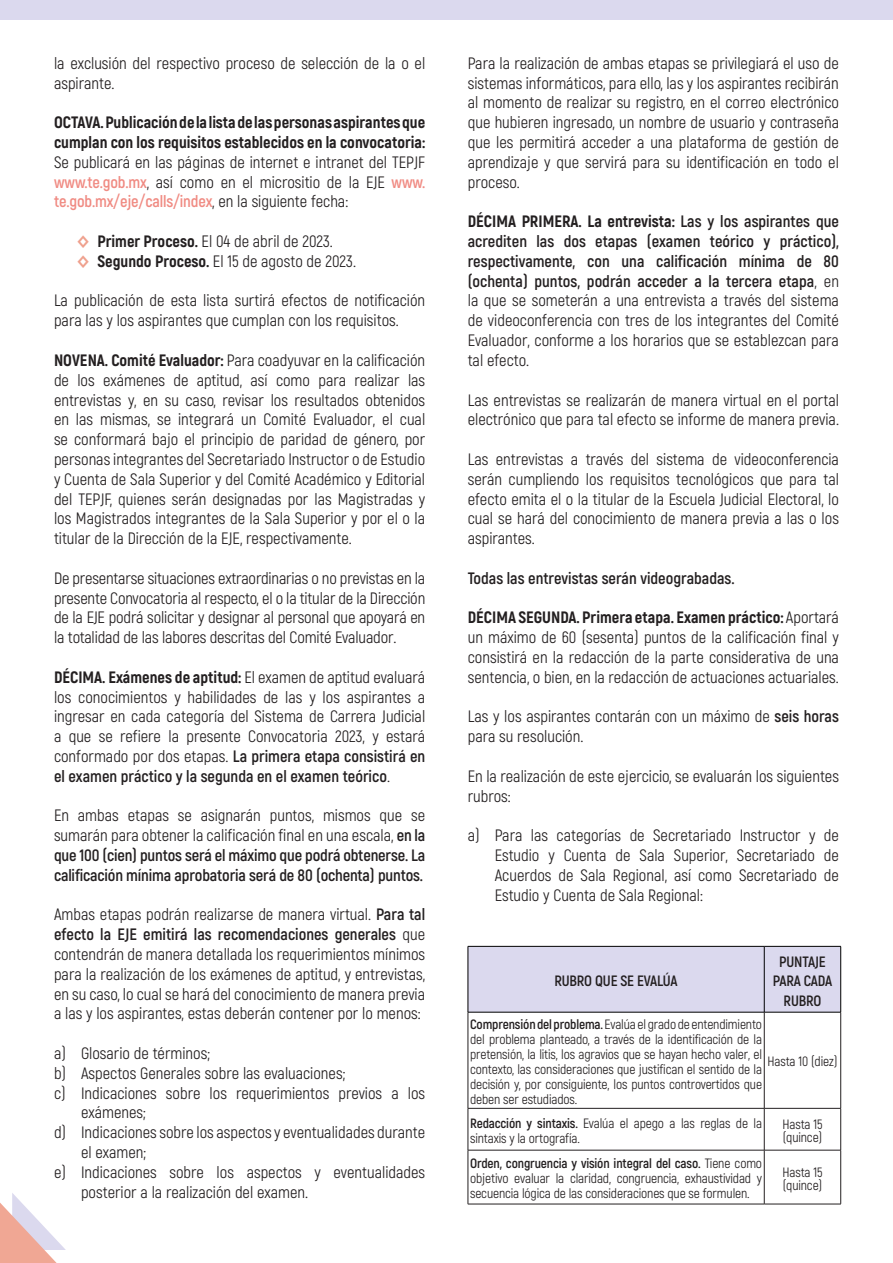
<style>
.page{position:relative;width:893px;height:1263px;background:#fff}
.page>*{position:absolute;margin:0;border:0;box-sizing:border-box;transform-origin:0 0}
.Estilo_de_párrafo_2{font:16.5px/19.8px "Akrobat";color:#231f20;text-align:justify}
.Estilo_de_párrafo_2-2{font:800 16.5px/19.8px "Akrobat";color:#231f20;text-align:justify}
.Estilo_de_párrafo_2-3{font:700 16.5px/19.8px "Akrobat";letter-spacing:-.01em;color:#231f20;text-align:justify}
.Body_Text{font:700 15px/19.5px "Akrobat";letter-spacing:-.01em;color:#231f20;text-align:center}
.Texto_normal{font:13.5px/15px "Akrobat";letter-spacing:-.01em;color:#231f20}
.s1{font-weight:400}
.s2{font-weight:700;color:#f08b83}
.s3{font-family:"Tahoma";font-weight:700;color:#efa18e}
.s4{font-weight:800}
.s5{font-weight:700}
</style>
<div class="page">
<div style="left:469px;top:947px;width:371px;height:65px;background:#dbd9ee"></div>
<hr style="left:468px;top:1012px;width:1px;height:96px;background:#231f20">
<hr style="left:764px;top:1012px;width:1px;height:96px;background:#231f20">
<hr style="left:840px;top:1012px;width:1px;height:96px;background:#231f20">
<hr style="left:468px;top:1108px;width:296px;height:1px;background:#231f20">
<hr style="left:468px;top:1108px;width:1px;height:42px;background:#231f20">
<hr style="left:764px;top:1108px;width:77px;height:1px;background:#231f20">
<hr style="left:764px;top:1108px;width:1px;height:42px;background:#231f20">
<hr style="left:840px;top:1108px;width:1px;height:42px;background:#231f20">
<hr style="left:468px;top:1150px;width:296px;height:1px;background:#231f20">
<hr style="left:468px;top:1150px;width:1px;height:54px;background:#231f20">
<hr style="left:764px;top:1150px;width:77px;height:1px;background:#231f20">
<hr style="left:764px;top:1150px;width:1px;height:54px;background:#231f20">
<hr style="left:840px;top:1150px;width:1px;height:54px;background:#231f20">
<hr style="left:468px;top:1204px;width:296px;height:1px;background:#231f20">
<hr style="left:764px;top:1204px;width:77px;height:1px;background:#231f20">
<hr style="left:468px;top:946px;width:296px;height:1px;background:#000">
<hr style="left:468px;top:946px;width:1px;height:66px;background:#000">
<hr style="left:764px;top:946px;width:77px;height:1px;background:#000">
<hr style="left:764px;top:946px;width:1px;height:66px;background:#000">
<hr style="left:840px;top:946px;width:1px;height:66px;background:#000">
<hr style="left:468px;top:1012px;width:296px;height:1px;background:#000">
<hr style="left:764px;top:1012px;width:77px;height:1px;background:#000">
<div style="left:0;top:0;width:893px;height:19px;background:#dbd9ee"></div>
<svg style="left:0;top:1193px;width:66px;height:70px"></svg>
<p class="Estilo_de_párrafo_2" style="left:54px;top:53px;width:373px">la exclusión del respectivo proceso de selección de la o el aspirante.</p>
<p class="Estilo_de_párrafo_2-2" style="left:54px;top:112px;width:373px">OCTAVA. Publicación de la lista de las personas aspirantes que cumplan con los requisitos establecidos en la convocatoria:<br><span class="s1">Se publicará en las páginas de internet e intranet del TEPJF </span><span class="s2">www.te.gob.mx</span><span class="s1">, así como en el micrositio de la EJE</span> <span class="s2">www. te.gob.mx/eje/calls/index</span><span class="s1">, en la siguiente fecha:</span></p>
<p class="Estilo_de_párrafo_2" style="left:76px;top:231px;width:258px"><span class="s3">◊</span> <span class="s4">Primer Proceso.</span> El 04 de abril de 2023.</p>
<p class="Estilo_de_párrafo_2" style="left:76px;top:251px;width:281px"><span class="s3">◊</span> <span class="s4">Segundo Proceso.</span> El 15 de agosto de 2023.</p>
<p class="Estilo_de_párrafo_2" style="left:54px;top:291px;width:373px">La publicación de esta lista surtirá efectos de notificación para las y los aspirantes que cumplan con los requisitos.</p>
<p class="Estilo_de_párrafo_2" style="left:54px;top:350px;width:373px"><span class="s4">NOVENA. Comité Evaluador:</span> Para coadyuvar en la calificación de los exámenes de aptitud, así como para realizar las entrevistas y, en su caso, revisar los resultados obtenidos en las mismas, se integrará un Comité Evaluador, el cual se conformará bajo el principio de paridad de género, por personas integrantes del Secretariado Instructor o de Estudio y Cuenta de Sala Superior y del Comité Académico y Editorial del TEPJF, quienes serán designadas por las Magistradas y los Magistrados integrantes de la Sala Superior y por el o la titular de la Dirección de la EJE, respectivamente.</p>
<p class="Estilo_de_párrafo_2" style="left:54px;top:568px;width:373px">De presentarse situaciones extraordinarias o no previstas en la presente Convocatoria al respecto, el o la titular de la Dirección de la EJE podrá solicitar y designar al personal que apoyará en la totalidad de las labores descritas del Comité Evaluador.</p>
<p class="Estilo_de_párrafo_2" style="left:54px;top:667px;width:373px"><span class="s4">DÉCIMA. Exámenes de aptitud:</span> El examen de aptitud evaluará los conocimientos y habilidades de las y los aspirantes a ingresar en cada categoría del Sistema de Carrera Judicial a que se refiere la presente Convocatoria 2023, y estará conformado por dos etapas. <span class="s5">La primera etapa consistirá en el examen práctico y la segunda en el examen teórico</span>.</p>
<p class="Estilo_de_párrafo_2-3" style="left:54px;top:806px;width:373px"><span class="s1">En ambas etapas se asignarán puntos, mismos que se sumarán para obtener la calificación final en una escala,</span> en la que 100 (cien) puntos será el máximo que podrá obtenerse. La calificación mínima aprobatoria será de 80 (ochenta) puntos.</p>
<p class="Estilo_de_párrafo_2" style="left:54px;top:905px;width:373px">Ambas etapas podrán realizarse de manera virtual. <span class="s5">Para tal efecto la EJE emitirá las recomendaciones generales</span> que contendrán de manera detallada los requerimientos mínimos para la realización de los exámenes de aptitud, y entrevistas, en su caso, lo cual se hará del conocimiento de manera previa a las y los aspirantes, estas deberán contener por lo menos:</p>
<p class="Estilo_de_párrafo_2" style="left:54px;top:1043px;width:157px">a) Glosario de términos;</p>
<p class="Estilo_de_párrafo_2" style="left:54px;top:1063px;width:293px">b) Aspectos Generales sobre las evaluaciones;</p>
<p class="Estilo_de_párrafo_2" style="left:81px;top:1083px;width:346px;text-indent:-27px">c) Indicaciones sobre los requerimientos previos a los exámenes;</p>
<p class="Estilo_de_párrafo_2" style="left:81px;top:1122px;width:346px;text-indent:-27px">d) Indicaciones sobre los aspectos y eventualidades durante el examen;</p>
<p class="Estilo_de_párrafo_2" style="left:81px;top:1162px;width:346px;text-indent:-27px">e) Indicaciones sobre los aspectos y eventualidades posterior a la realización del examen.</p>
<p class="Estilo_de_párrafo_2" style="left:468px;top:53px;width:373px">Para la realización de ambas etapas se privilegiará el uso de sistemas informáticos, para ello, las y los aspirantes recibirán al momento de realizar su registro, en el correo electrónico que hubieren ingresado, un nombre de usuario y contraseña que les permitirá acceder a una plataforma de gestión de aprendizaje y que servirá para su identificación en todo el proceso.</p>
<p class="Estilo_de_párrafo_2" style="left:468px;top:212px;width:373px"><span class="s4">DÉCIMA PRIMERA. La entrevista:</span> <span class="s5">Las y los aspirantes que acrediten las dos etapas (examen teórico y práctico), respectivamente, con una calificación mínima de 80 (ochenta) puntos, podrán acceder a la tercera etapa</span>, en la que se someterán a una entrevista a través del sistema de videoconferencia con tres de los integrantes del Comité Evaluador, conforme a los horarios que se establezcan para tal efecto.</p>
<p class="Estilo_de_párrafo_2" style="left:468px;top:390px;width:373px">Las entrevistas se realizarán de manera virtual en el portal electrónico que para tal efecto se informe de manera previa.</p>
<p class="Estilo_de_párrafo_2" style="left:468px;top:449px;width:373px">Las entrevistas a través del sistema de videoconferencia serán cumpliendo los requisitos tecnológicos que para tal efecto emita el o la titular de la Escuela Judicial Electoral, lo cual se hará del conocimiento de manera previa a las o los aspirantes.</p>
<p class="Estilo_de_párrafo_2-3" style="left:468px;top:568px;width:268px">Todas las entrevistas serán videograbadas.</p>
<p class="Estilo_de_párrafo_2" style="left:468px;top:608px;width:373px"><span class="s4">DÉCIMA SEGUNDA. Primera etapa. Examen práctico:</span> Aportará un máximo de 60 (sesenta) puntos de la calificación final y consistirá en la redacción de la parte considerativa de una sentencia, o bien, en la redacción de actuaciones actuariales.</p>
<p class="Estilo_de_párrafo_2" style="left:468px;top:707px;width:373px">Las y los aspirantes contarán con un máximo de <span class="s5">seis horas </span>para su resolución.</p>
<p class="Estilo_de_párrafo_2" style="left:468px;top:766px;width:373px">En la realización de este ejercicio, se evaluarán los siguientes rubros:</p>
<p class="Estilo_de_párrafo_2" style="left:495px;top:825px;width:346px;text-indent:-27px">a) Para las categorías de Secretariado Instructor y de Estudio y Cuenta de Sala Superior, Secretariado de Acuerdos de Sala Regional, así como Secretariado de Estudio y Cuenta de Sala Regional:</p>
<p class="Body_Text" style="left:554px;top:971px;width:125px">RUBRO QUE SE EVALÚA</p>
<p class="Body_Text" style="left:773px;top:952px;width:61px">PUNTAJE<br>PARA CADA<br>RUBRO</p>
<p class="Texto_normal" style="left:470px;top:1017px;width:294px;text-align:justify"><span class="s5">Comprensión del problema.</span> Evalúa el grado de entendimiento del problema planteado, a través de la identificación de la pretensión, la litis, los agravios que se hayan hecho valer, el contexto, las consideraciones que justifican el sentido de la decisión y, por consiguiente, los puntos controvertidos que deben ser estudiados.</p>
<p class="Texto_normal" style="left:767px;top:1054px;width:71px">Hasta 10 (diez)</p>
<p class="Texto_normal" style="left:470px;top:1116px;width:294px"><span class="s5">Redacción y sintaxis.</span> Evalúa el apego a las reglas de la sintaxis y la ortografía.</p>
<p class="Texto_normal" style="left:782px;top:1118px;width:41px;line-height:12.8px">Hasta 15 (quince)</p>
<p class="Texto_normal" style="left:470px;top:1156px;width:294px;text-align:justify"><span class="s5">Orden, congruencia y visión integral del caso.</span> Tiene como objetivo evaluar la claridad, congruencia, exhaustividad y secuencia lógica de las consideraciones que se formulen.</p>
<p class="Texto_normal" style="left:782px;top:1166px;width:41px;line-height:12.8px">Hasta 15 (quince)</p>
</div>
